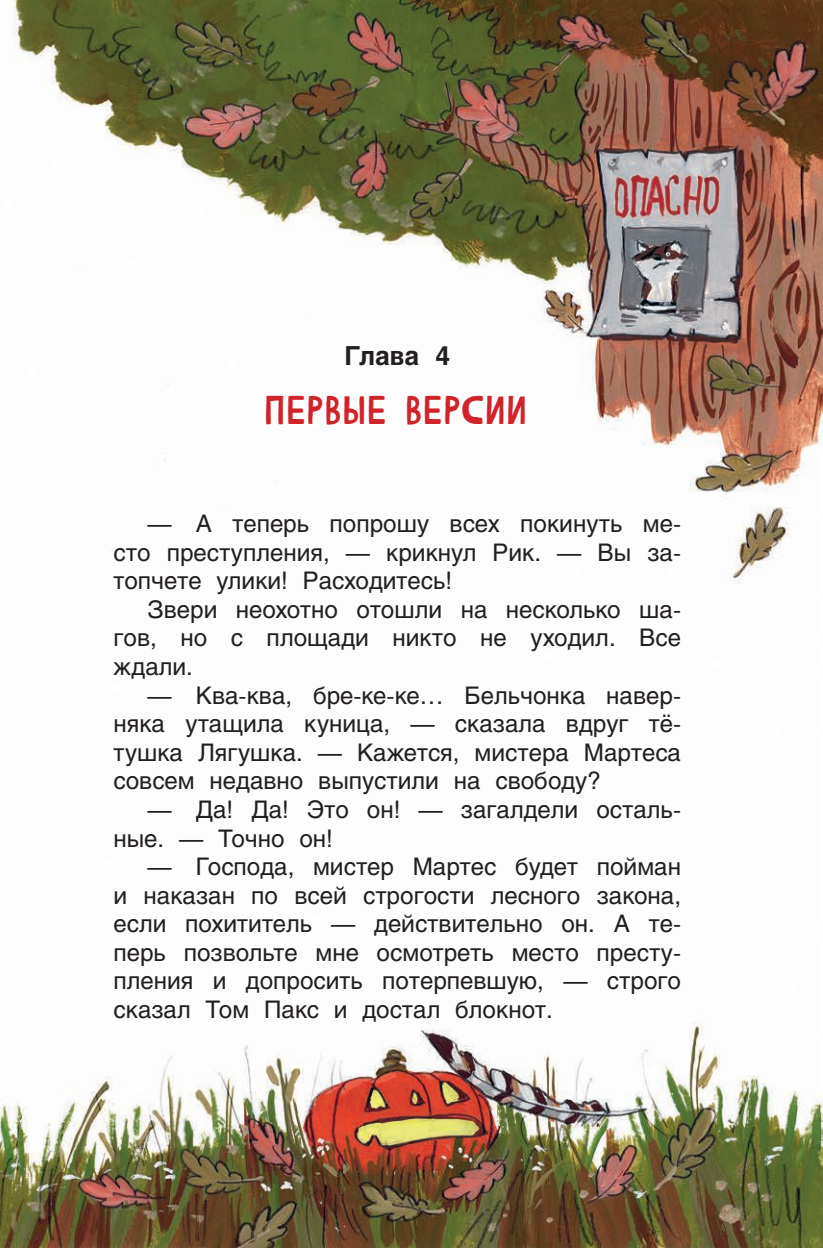
<style>
.page{position:relative;width:823px;height:1248px;background:#fff}
.page>*{position:absolute;margin:0;border:0;box-sizing:border-box;transform-origin:0 0}
.t1{font:40px "Comic CAT";letter-spacing:.01em;color:#d1232a}
.t2{font:700 26px "Helios";color:#231f20}
.t3{font:24px/28.6px "Helios";color:#231f20;text-align:justify}
</style>
<div class="page">
<img style="left:0;top:0;width:822px;height:1247px">
<p class="t2" style="left:344px;top:340px;width:107px">Глава 4</p>
<h1 class="t1" style="left:266px;top:390px;width:263px">ПЕРВЫЕ ВЕРСИИ</h1>
<p class="t3" style="left:113px;top:509px;width:568px;text-indent:34px">— А теперь попрошу всех покинуть ме&shy;сто преступления, — крикнул Рик. — Вы за&shy;топчете улики! Расходитесь!</p>
<p class="t3" style="left:113px;top:594px;width:568px;text-indent:34px">Звери неохотно отошли на несколько ша&shy;гов, но с площади никто не уходил. Все ждали.</p>
<p class="t3" style="left:113px;top:680px;width:568px;text-indent:34px">— Ква-ква, бре-ке-ке… Бельчонка навер&shy;няка утащила куница, — сказала вдруг тё&shy;тушка Лягушка. — Кажется, мистера Мартеса совсем недавно выпустили на свободу?</p>
<p class="t3" style="left:113px;top:794px;width:568px;text-indent:34px">— Да! Да! Это он! — загалдели осталь&shy;ные. — Точно он!</p>
<p class="t3" style="left:113px;top:852px;width:568px;text-indent:34px">— Господа, мистер Мартес будет пойман и наказан по всей строгости лесного закона, если похититель — действительно он. А те&shy;перь позвольте мне осмотреть место престу&shy;пления и допросить потерпевшую, — строго сказал Том Пакс и достал блокнот.</p>
</div>
